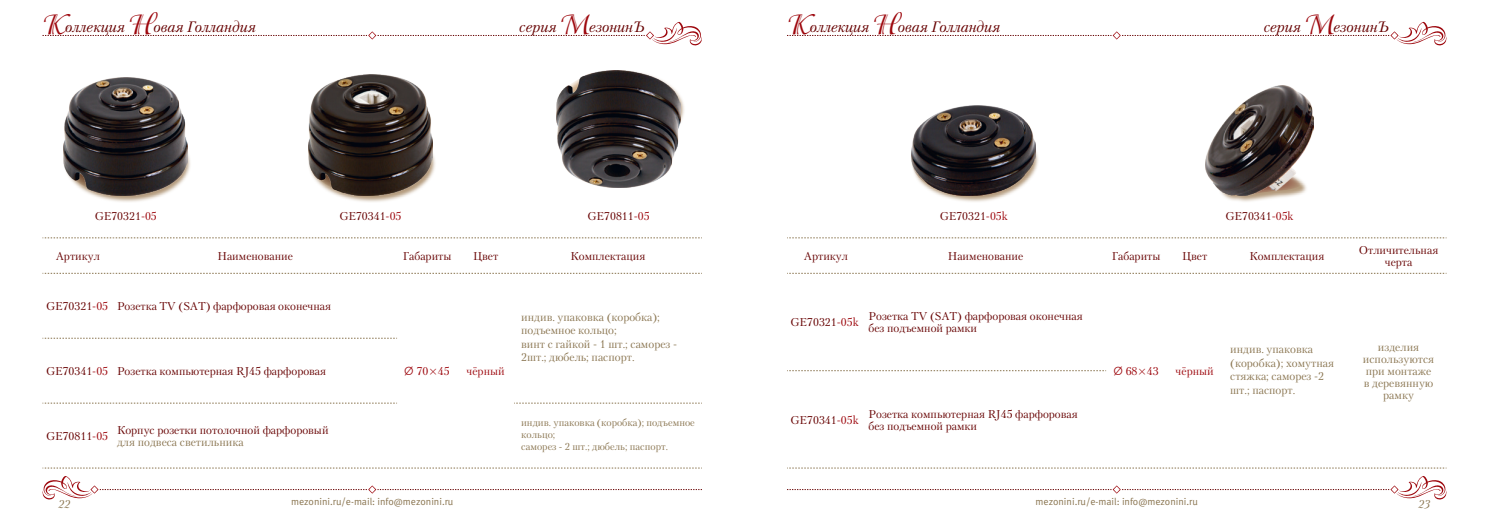
<style>
.page{position:relative;width:1489px;height:525px;background:#fff}
.page>*{position:absolute;margin:0;border:0;box-sizing:border-box;transform-origin:0 0}
.t1{font:italic 15px "Petersburg C";color:#600}
.t2{font:11.25px/11.9px "Petersburg C";color:#600}
.t3{font:11.25px/13.5px "Petersburg C";color:#89744f}
.t4{font:11.25px "Petersburg C";color:#9d070d}
.t5{font:italic 11.25px "Petersburg C";color:#89744f}
.t6{font:10px "Meta Normal Cyr LF";color:#89744f}
.t7{font:10px/12px "Petersburg C";color:#89744f}
.s1{font-family:"PG Isadora Cyr Pro";font-style:normal;font-size:31.25px;color:#9d070d}
.s2{color:#9d070d}
.s3{font-family:"Avant Garde IT Cby BT"}
</style>
<div class="page">
<svg style="left:787px;top:22px;width:659px;height:24px"></svg>
<svg style="left:787px;top:476px;width:659px;height:24px"></svg>
<svg style="left:43px;top:22px;width:659px;height:24px"></svg>
<svg style="left:42px;top:476px;width:660px;height:24px"></svg>
<svg style="left:43px;top:237px;width:659px;height:1px"></svg>
<svg style="left:43px;top:273px;width:659px;height:1px"></svg>
<svg style="left:43px;top:338px;width:354px;height:1px"></svg>
<svg style="left:43px;top:402px;width:354px;height:1px"></svg>
<svg style="left:514px;top:402px;width:188px;height:1px"></svg>
<svg style="left:43px;top:467px;width:659px;height:1px"></svg>
<svg style="left:337px;top:137px;width:98px;height:65px"></svg>
<img style="left:308px;top:75px;width:124px;height:120px">
<svg style="left:63px;top:142px;width:127px;height:60px"></svg>
<img style="left:64px;top:77px;width:124px;height:118px">
<svg style="left:680px;top:96px;width:4px;height:28px"></svg>
<img style="left:556px;top:70px;width:124px;height:118px">
<svg style="left:787px;top:237px;width:659px;height:1px"></svg>
<svg style="left:787px;top:273px;width:659px;height:1px"></svg>
<svg style="left:787px;top:370px;width:319px;height:1px"></svg>
<svg style="left:787px;top:467px;width:659px;height:1px"></svg>
<svg style="left:940px;top:141px;width:98px;height:61px"></svg>
<img style="left:911px;top:105px;width:124px;height:90px">
<svg style="left:1223px;top:195px;width:73px;height:7px"></svg>
<img style="left:1205px;top:85px;width:108px;height:110px">
<h1 class="t1" style="left:43px;top:18px;width:215px"><span class="s1">К</span>оллекция <span class="s1">Н</span>овая Голландия</h1>
<h1 class="t1" style="left:519px;top:18px;width:127px">серия <span class="s1">М</span>езонинЪ</h1>
<h1 class="t1" style="left:787px;top:18px;width:215px"><span class="s1">К</span>оллекция <span class="s1">Н</span>овая Голландия</h1>
<h1 class="t1" style="left:1263px;top:18px;width:127px">серия <span class="s1">М</span>езонинЪ</h1>
<p class="t2" style="left:95px;top:210px;width:64px">GE70321<span class="s2">-05</span></p>
<p class="t2" style="left:339px;top:210px;width:64px">GE70341<span class="s2">-05</span></p>
<p class="t2" style="left:56px;top:250px;width:46px">Артикул</p>
<p class="t2" style="left:217px;top:250px;width:77px">Наименование</p>
<p class="t2" style="left:403px;top:250px;width:50px">Габариты</p>
<p class="t2" style="left:473px;top:250px;width:27px">Цвет</p>
<p class="t2" style="left:570px;top:250px;width:76px">Комплектация</p>
<p class="t2" style="left:46px;top:300px;width:287px">GE70321<span class="s2">-05</span> Розетка TV (SAT) фарфоровая оконечная</p>
<p class="t2" style="left:587px;top:210px;width:64px">GE70811<span class="s2">-05</span></p>
<p class="t3" style="left:521px;top:309px;width:157px">индив. упаковка (коробка); подъемное кольцо;<br>винт с гайкой - 1 шт.; саморез -<br>2шт.; дюбель; паспорт.</p>
<p class="t2" style="left:46px;top:365px;width:281px">GE70341<span class="s2">-05</span> Розетка компьютерная RJ45 фарфоровая</p>
<p class="t4" style="left:404px;top:364px;width:47px"><span class="s3">Ø</span> 70<span class="s3">×</span>45</p>
<p class="t4" style="left:466px;top:364px;width:40px">чёрный</p>
<p class="t2" style="left:939px;top:210px;width:70px">GE70321<span class="s2">-05k</span></p>
<p class="t2" style="left:1225px;top:210px;width:70px">GE70341<span class="s2">-05k</span></p>
<p class="t2" style="left:804px;top:250px;width:46px">Артикул</p>
<p class="t2" style="left:947px;top:250px;width:77px">Наименование</p>
<p class="t2" style="left:1111px;top:250px;width:50px">Габариты</p>
<p class="t2" style="left:1182px;top:250px;width:27px">Цвет</p>
<p class="t2" style="left:1249px;top:250px;width:76px">Комплектация</p>
<p class="t2" style="left:1358px;top:244px;width:81px;text-align:center">Отличительная черта</p>
<p class="t2" style="left:790px;top:316px;width:70px">GE70321<span class="s2">-05k</span></p>
<p class="t2" style="left:868px;top:310px;width:216px">Розетка TV (SAT) фарфоровая оконечная без подъемной рамки</p>
<p class="t4" style="left:1113px;top:364px;width:47px"><span class="s3">Ø</span> 68<span class="s3">×</span>43</p>
<p class="t4" style="left:1175px;top:364px;width:40px">чёрный</p>
<p class="t3" style="left:1230px;top:342px;width:105px">индив. упаковка (коробка); хомутная стяжка; саморез -2 шт.; паспорт.</p>
<p class="t3" style="left:1362px;top:341px;width:73px;line-height:11.9px;text-align:center">изделия используются при монтаже в деревянную рамку</p>
<p class="t2" style="left:46px;top:429px;width:64px">GE70811<span class="s2">-05</span></p>
<p class="t2" style="left:117px;top:424px;width:213px">Корпус розетки потолочной фарфоровый</p>
<p class="t3" style="left:117px;top:435px;width:128px">для подвеса светильника</p>
<p class="t7" style="left:521px;top:416px;width:175px">индив. упаковка (коробка); подъемное кольцо;<br>саморез - 2 шт.; дюбель; паспорт.</p>
<p class="t2" style="left:790px;top:413px;width:70px">GE70341<span class="s2">-05k</span></p>
<p class="t2" style="left:868px;top:407px;width:211px">Розетка компьютерная RJ45 фарфоровая без подъемной рамки</p>
<p class="t5" style="left:58px;top:497px;width:13px">22</p>
<p class="t6" style="left:291px;top:496px;width:164px">mezonini.ru/e-mail: info@mezonini.ru</p>
<p class="t6" style="left:1035px;top:496px;width:164px">mezonini.ru/e-mail: info@mezonini.ru</p>
<p class="t5" style="left:1418px;top:497px;width:13px">23</p>
</div>
